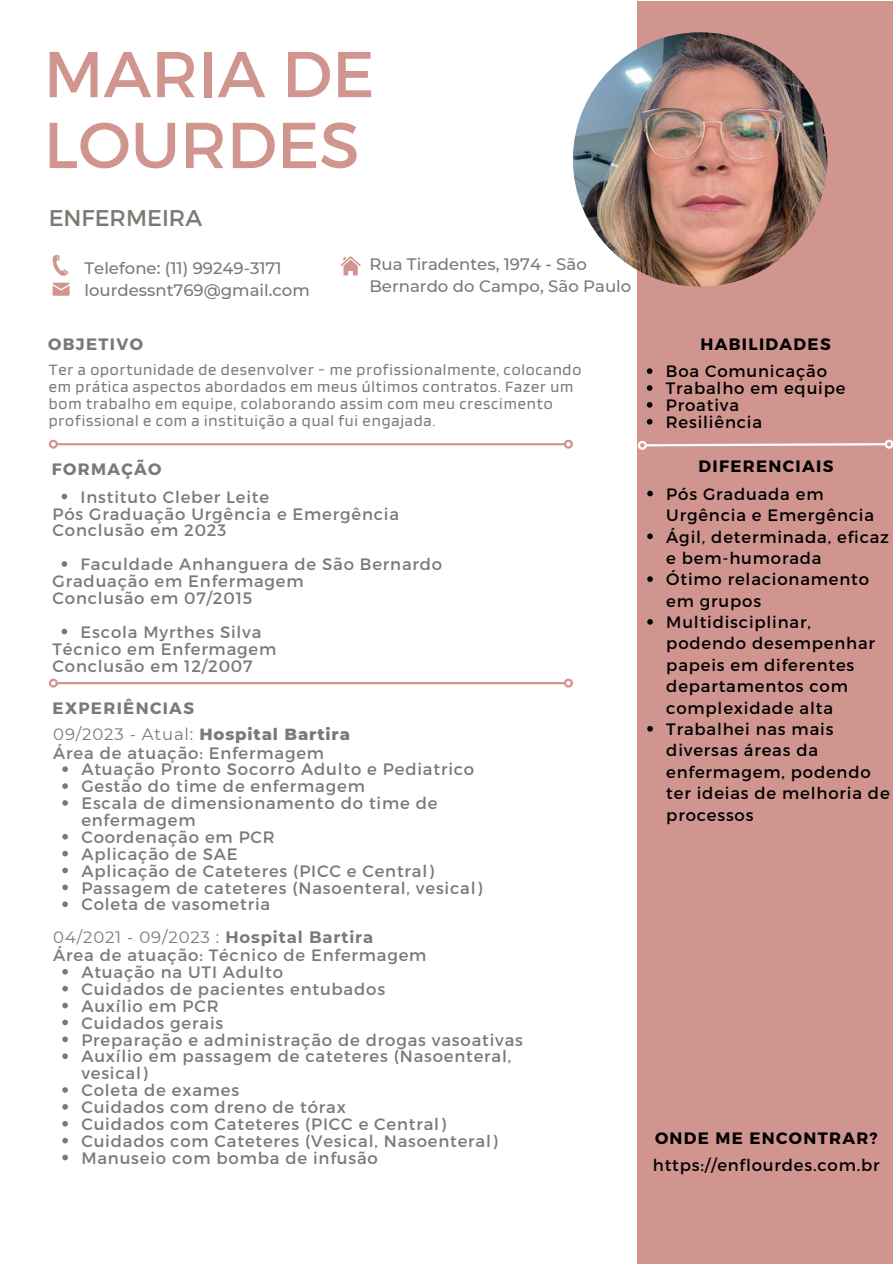
<style>
.page{position:relative;width:894px;height:1264px;background:#fff}
.page>*{position:absolute;margin:0;border:0;box-sizing:border-box;transform-origin:0 0}
.t1{font:64.65px/70.8px "Montserrat";color:#d1958f}
.t2{font:22.8px "Montserrat";color:#7c7975}
.t3{font:16.5px/16.8px "Montserrat";letter-spacing:.05em;color:#7c7975}
.t4{font:16.5px/21.3px "Montserrat";letter-spacing:.05em;color:#000}
.t5{font:16.5px/16.8px "Blinker";letter-spacing:.05em;color:#7c7975}
.t6{font:500 16.5px/22.5px "Montserrat";color:#7c7975}
.t7{font:700 16.5px "Montserrat";letter-spacing:.08em;color:#000}
.t8{font:800 16.5px "Montserrat";letter-spacing:.05em;color:#7c7975}
.t9{font:700 16.5px "Montserrat";letter-spacing:.08em;color:#7c7975}
.s1{font-weight:400}
.s2{font-weight:700}
</style>
<div class="page">
<div style="left:637px;top:1px;width:256px;height:1262px;background:#d1958f"></div>
<img style="left:572px;top:32px;width:255px;height:255px;border-radius:50%">
<svg style="left:53px;top:254px;width:15px;height:22px"></svg>
<svg style="left:53px;top:282px;width:16px;height:14px"></svg>
<svg style="left:340px;top:256px;width:20px;height:19px"></svg>
<svg style="left:62px;top:766px;width:6px;height:6px"></svg>
<svg style="left:62px;top:783px;width:6px;height:6px"></svg>
<svg style="left:62px;top:800px;width:6px;height:5px"></svg>
<svg style="left:62px;top:834px;width:6px;height:5px"></svg>
<svg style="left:62px;top:850px;width:6px;height:6px"></svg>
<svg style="left:62px;top:867px;width:6px;height:6px"></svg>
<svg style="left:62px;top:884px;width:6px;height:6px"></svg>
<svg style="left:62px;top:901px;width:6px;height:6px"></svg>
<svg style="left:62px;top:969px;width:6px;height:5px"></svg>
<svg style="left:62px;top:985px;width:6px;height:6px"></svg>
<svg style="left:62px;top:1002px;width:6px;height:6px"></svg>
<svg style="left:62px;top:1019px;width:6px;height:6px"></svg>
<svg style="left:62px;top:1036px;width:6px;height:6px"></svg>
<svg style="left:62px;top:1053px;width:6px;height:6px"></svg>
<svg style="left:62px;top:1087px;width:6px;height:5px"></svg>
<svg style="left:62px;top:1104px;width:6px;height:5px"></svg>
<svg style="left:62px;top:1121px;width:6px;height:5px"></svg>
<svg style="left:62px;top:1137px;width:6px;height:6px"></svg>
<svg style="left:62px;top:1154px;width:6px;height:6px"></svg>
<svg style="left:62px;top:493px;width:5px;height:6px"></svg>
<svg style="left:62px;top:561px;width:5px;height:6px"></svg>
<svg style="left:62px;top:628px;width:5px;height:6px"></svg>
<svg style="left:646px;top:368px;width:6px;height:6px"></svg>
<svg style="left:646px;top:385px;width:6px;height:6px"></svg>
<svg style="left:646px;top:402px;width:6px;height:5px"></svg>
<svg style="left:646px;top:419px;width:6px;height:5px"></svg>
<hr style="left:57px;top:443px;width:507px;height:2px;background:#d1958f">
<div style="left:49px;top:439px;width:9px;height:9px;border:2px solid #d1958f;border-radius:50%"></div>
<div style="left:563px;top:439px;width:9px;height:9px;border:2px solid #d1958f;border-radius:50%"></div>
<hr style="left:57px;top:682px;width:507px;height:2px;background:#d1958f">
<div style="left:49px;top:678px;width:9px;height:9px;border:2px solid #d1958f;border-radius:50%"></div>
<div style="left:563px;top:678px;width:9px;height:9px;border:2px solid #d1958f;border-radius:50%"></div>
<svg style="left:645px;top:442px;width:239px;height:5px"></svg>
<div style="left:637px;top:441px;width:9px;height:9px;border:2px solid #fff;border-radius:50%"></div>
<div style="left:884px;top:440px;width:9px;height:9px;border:2px solid #fff;border-radius:50%"></div>
<svg style="left:647px;top:491px;width:5px;height:5px"></svg>
<svg style="left:647px;top:533px;width:5px;height:6px"></svg>
<svg style="left:647px;top:576px;width:5px;height:6px"></svg>
<svg style="left:647px;top:619px;width:5px;height:5px"></svg>
<svg style="left:647px;top:726px;width:5px;height:5px"></svg>
<p class="t1" style="left:44px;top:35px;width:332px">MARIA DE<br>LOURDES</p>
<p class="t2" style="left:49px;top:203px;width:155px">ENFERMEIRA</p>
<p class="t6" style="left:85px;top:257px;width:227px">Telefone: (11) 99249-3171 lourdessnt769@gmail.com</p>
<p class="t6" style="left:369px;top:252px;width:263px">Rua Tiradentes, 1974 - São<br>Bernardo do Campo, São Paulo</p>
<h1 class="t9" style="left:48px;top:333px;width:96px">OBJETIVO</h1>
<h2 class="t5" style="left:49px;top:361px;width:534px">Ter a oportunidade de desenvolver - me profissionalmente, colocando em prática aspectos abordados em meus últimos contratos. Fazer um bom trabalho em equipe, colaborando assim com meu crescimento profissional e com a instituição a qual fui engajada.</h2>
<h3 class="t9" style="left:52px;top:458px;width:111px">FORMAÇÃO</h3>
<p class="t3" style="left:81px;top:487px;width:190px">Instituto Cleber Leite</p>
<p class="t3" style="left:53px;top:504px;width:348px">Pós Graduação Urgência e Emergência</p>
<p class="t3" style="left:53px;top:521px;width:175px">Conclusão em 2023</p>
<p class="t3" style="left:81px;top:555px;width:363px">Faculdade Anhanguera de São Bernardo</p>
<p class="t3" style="left:53px;top:572px;width:252px">Graduação em Enfermagem</p>
<p class="t3" style="left:53px;top:589px;width:201px">Conclusão em 07/2015</p>
<p class="t3" style="left:81px;top:622px;width:182px">Escola Myrthes Silva</p>
<p class="t3" style="left:53px;top:639px;width:225px">Técnico em Enfermagem</p>
<p class="t3" style="left:53px;top:656px;width:201px">Conclusão em 12/2007</p>
<p class="t9" style="left:53px;top:697px;width:143px">EXPERIÊNCIAS</p>
<h4 class="t8" style="left:53px;top:724px;width:298px"><span class="s1">09/2023 - Atual:</span> Hospital Bartira</h4>
<p class="t3" style="left:53px;top:743px;width:272px">Área de atuação: Enfermagem</p>
<h4 class="t3" style="left:81px;top:760px;width:394px">Atuação Pronto Socorro Adulto e Pediatrico</h4>
<p class="t3" style="left:81px;top:777px;width:285px">Gestão do time de enfermagem</p>
<h3 class="t3" style="left:81px;top:794px;width:357px">Escala de dimensionamento do time de enfermagem</h3>
<h3 class="t3" style="left:81px;top:827px;width:195px">Coordenação em PCR</h3>
<p class="t3" style="left:81px;top:844px;width:158px">Aplicação de SAE</p>
<h3 class="t3" style="left:81px;top:861px;width:354px">Aplicação de Cateteres (PICC e Central)</h3>
<h3 class="t3" style="left:81px;top:878px;width:402px">Passagem de cateteres (Nasoenteral, vesical)</h3>
<p class="t3" style="left:81px;top:895px;width:190px">Coleta de vasometria</p>
<p class="t3" style="left:53px;top:928px;width:321px">04/2021 - 09/2023 : <span class="s2">Hospital Bartira</span></p>
<p class="t3" style="left:53px;top:946px;width:374px">Área de atuação: Técnico de Enfermagem</p>
<p class="t3" style="left:81px;top:962px;width:203px">Atuação na UTI Adulto</p>
<p class="t3" style="left:81px;top:979px;width:305px">Cuidados de pacientes entubados</p>
<p class="t3" style="left:81px;top:996px;width:139px">Auxílio em PCR</p>
<p class="t3" style="left:81px;top:1013px;width:143px">Cuidados gerais</p>
<p class="t3" style="left:81px;top:1030px;width:443px">Preparação e administração de drogas vasoativas</p>
<p class="t3" style="left:81px;top:1047px;width:431px">Auxílio em passagem de cateteres (Nasoenteral, vesical)</p>
<p class="t3" style="left:81px;top:1081px;width:159px">Coleta de exames</p>
<p class="t3" style="left:81px;top:1097px;width:266px">Cuidados com dreno de tórax</p>
<p class="t3" style="left:81px;top:1114px;width:366px">Cuidados com Cateteres (PICC e Central)</p>
<p class="t3" style="left:81px;top:1131px;width:417px">Cuidados com Cateteres (Vesical, Nasoenteral)</p>
<p class="t3" style="left:81px;top:1148px;width:298px">Manuseio com bomba de infusão</p>
<p class="t7" style="left:700px;top:333px;width:132px">HABILIDADES</p>
<p class="t4" style="left:665px;top:360px;width:163px">Boa Comunicação</p>
<p class="t4" style="left:665px;top:377px;width:181px">Trabalho em equipe</p>
<p class="t4" style="left:665px;top:394px;width:75px">Proativa</p>
<p class="t4" style="left:665px;top:410px;width:98px">Resiliência</p>
<p class="t7" style="left:698px;top:455px;width:136px">DIFERENCIAIS</p>
<p class="t4" style="left:666px;top:482px;width:209px">Pós Graduada em<br>Urgência e Emergência</p>
<p class="t4" style="left:666px;top:525px;width:224px">Ágil, determinada, eficaz e bem-humorada</p>
<p class="t4" style="left:666px;top:568px;width:204px">Ótimo relacionamento em grupos</p>
<p class="t4" style="left:666px;top:610px;width:210px">Multidisciplinar, podendo desempenhar papeis em diferentes departamentos com complexidade alta</p>
<p class="t4" style="left:666px;top:717px;width:225px">Trabalhei nas mais diversas áreas da enfermagem, podendo ter ideias de melhoria de processos</p>
<p class="t7" style="left:654px;top:1126px;width:224px">ONDE ME ENCONTRAR?</p>
<p class="t4" style="left:652px;top:1153px;width:228px">https://enflourdes.com.br</p>
</div>
